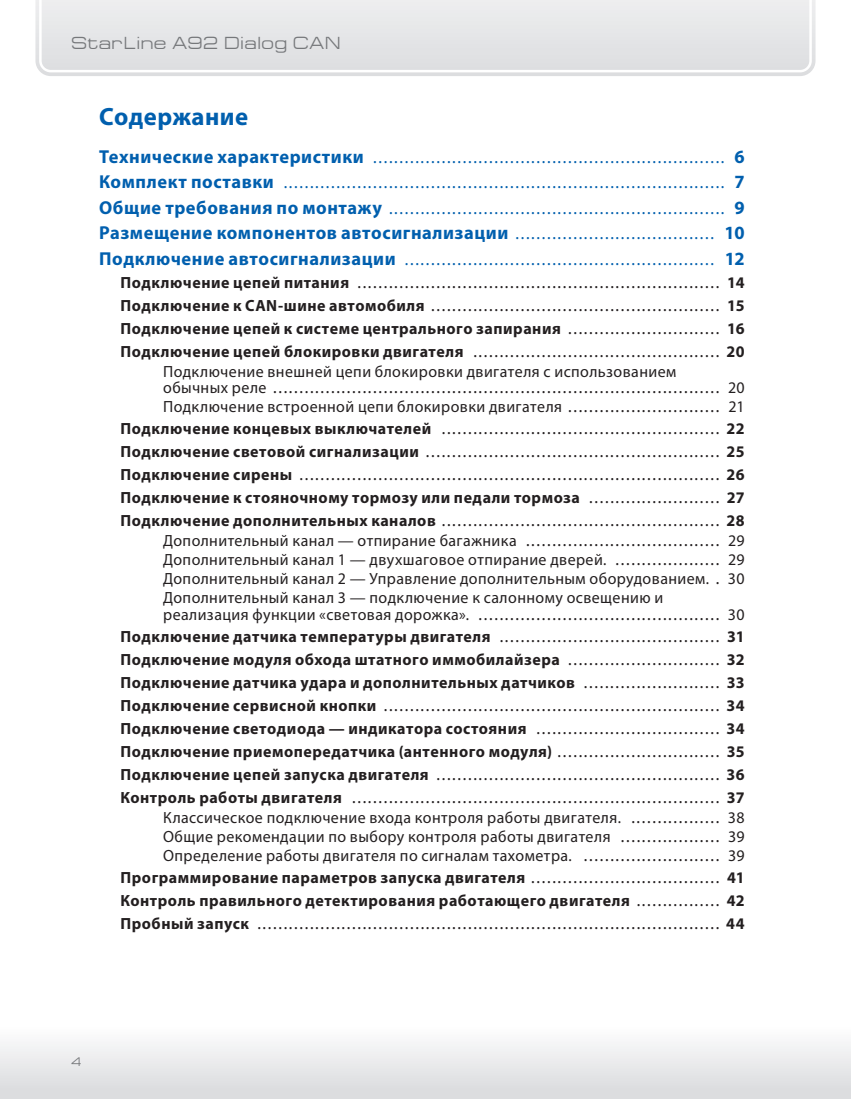
<style>
.page{position:relative;width:851px;height:1099px;background:#fff}
.page>*{position:absolute;margin:0;border:0;box-sizing:border-box;transform-origin:0 0}
.t1{font:700 25px "Myriad Pro";letter-spacing:.02em;color:#015fae}
.t2{font:700 18.75px "Myriad Pro";letter-spacing:.03em;color:#015fae}
.t3{font:17.5px/23px "Myriad Pro";color:#231f20;text-align:justify}
.t4{font:17.5px/25.5px "Myriad Pro";color:#015fae;text-align:justify}
.t5{font:17.5px "Europe Ext";letter-spacing:.025em;color:#76787b}
.t6{font:16.25px/19px "Myriad Pro";letter-spacing:.025em;color:#231f20;text-align:justify}
.t7{font:700 16.25px/23px "Myriad Pro";letter-spacing:.035em;color:#231f20}
.t8{font:12.5px "Europe Ext";color:#76787b}
.s1{font-weight:700;font-size:18.75px}
.s2{font-weight:400;font-size:17.5px}
.s3{font-weight:700;font-size:18.75px;color:#015fae}
.s4{color:#015fae}
.s5{font-weight:700;font-size:16.25px}
.s6{font-size:16.25px}
.s7{font-size:17.5px}
</style>
<div class="page">
<svg style="left:35px;top:0;width:780px;height:76px;background:#dfe0e2"></svg>
<svg style="left:38px;top:0;width:774px;height:74px;background:#e5e6e8"></svg>
<div style="left:0;top:1020px;width:850px;height:78px;background:linear-gradient(to bottom,#fff,#d9dadc)"></div>
<p class="t5" style="left:71px;top:33px;width:270px">StarLine А92 Dialog CAN</p>
<h1 class="t1" style="left:99px;top:100px;width:150px">Содержание</h1>
<p class="t4" style="left:99px;top:144px;width:646px"><span class="s1">Технические характеристики</span> ................................................................... <span class="s1">6<br>Комплект поставки</span> .................................................................................... <span class="s1">7<br>Общие требования по монтажу</span> ................................................................ <span class="s1">9</span></p>
<p class="t2" style="left:99px;top:221px;width:646px">Размещение компонентов автосигнализации <span class="s2">......................................</span> 10</p>
<p class="t3" style="left:120px;top:247px;width:625px;text-indent:-21px"><span class="s3">Подключение автосигнализации</span> <span class="s4">...........................................................</span> <span class="s3">12<br></span><span class="s5">Подключение цепей питания</span> ..................................................................... <span class="s5">14<br>Подключение к CAN-шине автомобиля</span> ....................................................... <span class="s5">15</span></p>
<p class="t7" style="left:120px;top:316px;width:625px">Подключение цепей к системе центрального запирания <span class="s2">.............................</span> 16</p>
<p class="t3" style="left:120px;top:339px;width:625px"><span class="s5">Подключение цепей блокировки двигателя</span> ............................................... <span class="s5">20</span></p>
<p class="t6" style="left:163px;top:361px;width:514px">Подключение внешней цепи блокировки двигателя с использованием</p>
<p class="t3" style="left:163px;top:375px;width:583px"><span class="s6">обычных реле</span> ..................................................................................... <span class="s6">20</span></p>
<p class="t6" style="left:163px;top:397px;width:583px">Подключение встроенной цепи блокировки двигателя <span class="s7">.............................</span> 21</p>
<p class="t3" style="left:120px;top:416px;width:625px"><span class="s5">Подключение концевых выключателей</span> ..................................................... <span class="s5">22<br>Подключение световой сигнализации</span> ........................................................ <span class="s5">25<br>Подключение сирены</span> ................................................................................ <span class="s5">26</span></p>
<p class="t7" style="left:120px;top:486px;width:625px">Подключение к стояночному тормозу или педали тормоза <span class="s2">.........................</span> 27</p>
<p class="t3" style="left:120px;top:508px;width:625px"><span class="s5">Подключение дополнительных каналов</span> ..................................................... <span class="s5">28</span></p>
<p class="t6" style="left:163px;top:531px;width:583px">Дополнительный канал — отпирание багажника <span class="s7">.....................................</span> 29<br>Дополнительный канал 1 — двухшаговое отпирание дверей. <span class="s7">....................</span> 29<br>Дополнительный канал 2 — Управление дополнительным оборудованием. <span class="s7">.</span> 30<br>Дополнительный канал 3 — подключение к салонному освещению и</p>
<p class="t3" style="left:120px;top:602px;width:625px;line-height:22.2px;text-align:right"><span class="s6">реализация функции «световая дорожка».</span> .............................................. <span class="s6">30<br></span><span class="s5">Подключение датчика температуры двигателя</span> .......................................... <span class="s5">31</span></p>
<p class="t7" style="left:120px;top:647px;width:625px">Подключение модуля обхода штатного иммобилайзера <span class="s2">.............................</span> 32<br>Подключение датчика удара и дополнительных датчиков <span class="s2">..........................</span> 33</p>
<p class="t3" style="left:120px;top:693px;width:625px"><span class="s5">Подключение сервисной кнопки</span> ................................................................ <span class="s5">34</span></p>
<p class="t7" style="left:120px;top:716px;width:625px">Подключение светодиода — индикатора состояния <span class="s2">...................................</span> 34<br>Подключение приемопередатчика (антенного модуля) <span class="s2">...............................</span> 35</p>
<p class="t3" style="left:120px;top:762px;width:625px"><span class="s5">Подключение цепей запуска двигателя</span> ...................................................... <span class="s5">36<br>Контроль работы двигателя</span> ...................................................................... <span class="s5">37</span></p>
<p class="t6" style="left:163px;top:807px;width:583px">Классическое подключение входа контроля работы двигателя. <span class="s7">.................</span> 38<br>Общие рекомендации по выбору контроля работы двигателя <span class="s7">...................</span> 39<br>Определение работы двигателя по сигналам тахометра. <span class="s7">..........................</span> 39</p>
<p class="t7" style="left:120px;top:865px;width:625px">Программирование параметров запуска двигателя <span class="s2">....................................</span> 41<br>Контроль правильного детектирования работающего двигателя <span class="s2">................</span> 42</p>
<p class="t3" style="left:120px;top:911px;width:625px"><span class="s5">Пробный запуск</span> ........................................................................................ <span class="s5">44</span></p>
<p class="t8" style="left:71px;top:1054px;width:12px">4</p>
</div>
